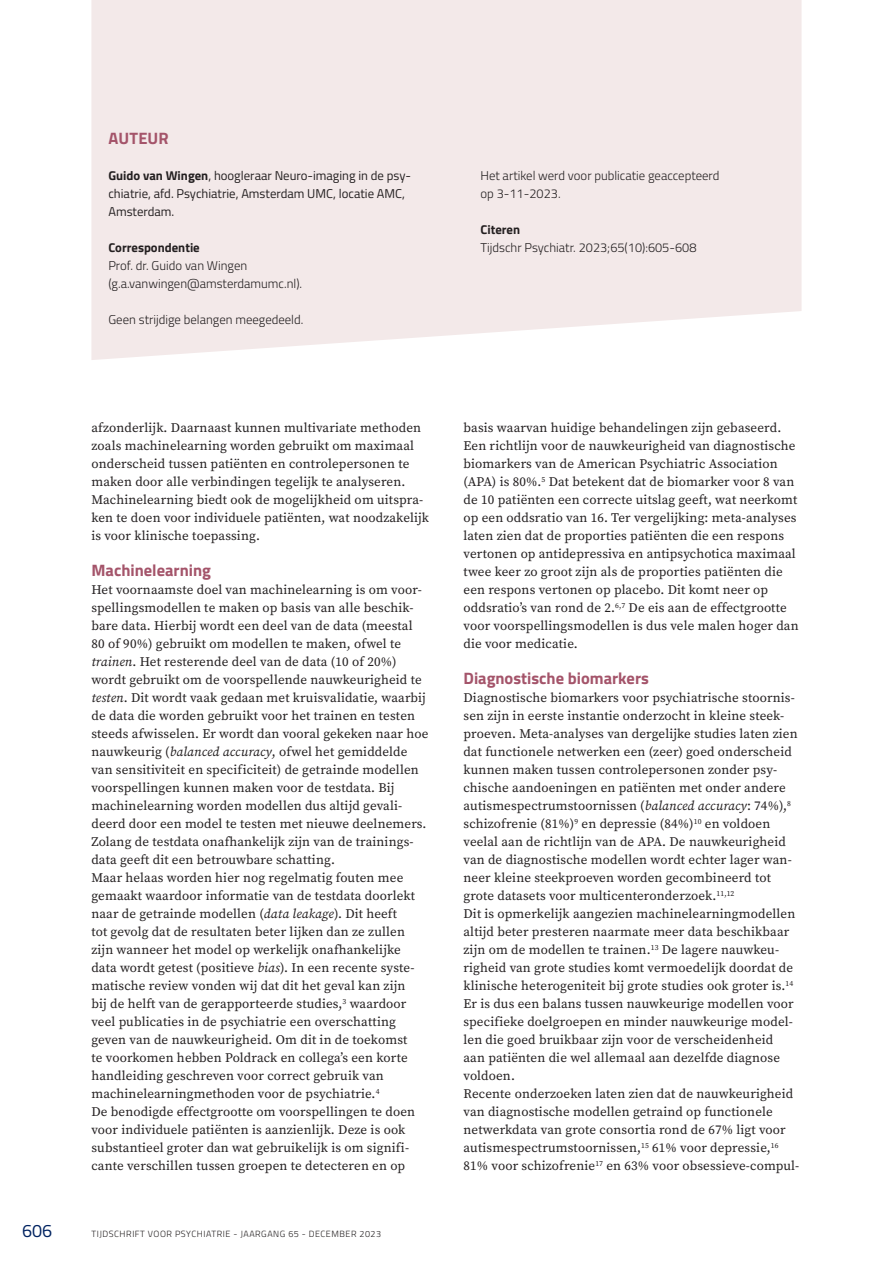
<style>
.page{position:relative;width:893px;height:1263px;background:#fff}
.page>*{position:absolute;margin:0;border:0;box-sizing:border-box;transform-origin:0 0}
.t1{font:18px "Titillium Web";color:#002361}
.t2{font:700 16.5px "Titillium Web";color:#a4546a}
.t3{font:13.2px/18px "Source Serif Variable";letter-spacing:.01em;color:#231f20}
.t4{font:300 12.75px/18px "Titillium Web";color:#231f20}
.t5{font:12.75px/18px "Titillium Web";color:#231f20}
.t6{font:700 12.75px "Titillium Web";color:#231f20}
.t7{font:300 9px "Titillium Web";letter-spacing:.06em;color:#231f20}
.s1{font-weight:700}
.s2{font-style:italic}
</style>
<div class="page">
<div style="left:91px;top:0;width:710px;height:360px;background:#f3e9e9"></div>
<p class="t2" style="left:109px;top:126px;width:62px">AUTEUR</p>
<p class="t5" style="left:108px;top:166px;width:304px"><span class="s1">Guido van Wingen</span>, hoogleraar Neuro-imaging in de psy&shy;chiatrie, afd. Psychiatrie, Amsterdam UMC, locatie AMC,<br>Amsterdam.</p>
<p class="t6" style="left:108px;top:238px;width:93px">Correspondentie</p>
<p class="t4" style="left:108px;top:256px;width:195px">Prof. dr. Guido van Wingen (g.a.vanwingen@amsterdamumc.nl).</p>
<p class="t4" style="left:108px;top:310px;width:196px">Geen strijdige belangen meegedeeld.</p>
<p class="t4" style="left:480px;top:166px;width:240px">Het artikel werd voor publicatie geaccepteerd op 3-11-2023.</p>
<p class="t6" style="left:480px;top:220px;width:41px">Citeren</p>
<p class="t4" style="left:480px;top:238px;width:217px">Tijdschr Psychiatr. 2023;65(10):605-608</p>
<p class="t3" style="left:91px;top:419px;width:339px">afzonderlijk. Daarnaast kunnen multivariate methoden zoals machinelearning worden gebruikt om maximaal onderscheid tussen patiënten en controlepersonen te maken door alle verbindingen tegelijk te analyseren.<br>Machinelearning biedt ook de mogelijkheid om uitspra&shy;ken te doen voor individuele patiënten, wat noodzakelijk is voor klinische toepassing.</p>
<p class="t2" style="left:91px;top:558px;width:121px">Machinelearning</p>
<p class="t3" style="left:91px;top:581px;width:338px">Het voornaamste doel van machinelearning is om voor&shy;spellingsmodellen te maken op basis van alle beschik&shy;bare data. Hierbij wordt een deel van de data (meestal 80 of 90%) gebruikt om modellen te maken, ofwel te <span class="s2">trainen</span>. Het resterende deel van de data (10 of 20%) wordt gebruikt om de voorspellende nauwkeurigheid te <span class="s2">testen</span>. Dit wordt vaak gedaan met kruisvalidatie, waarbij de data die worden gebruikt voor het trainen en testen steeds afwisselen. Er wordt dan vooral gekeken naar hoe nauwkeurig (<span class="s2">balanced accuracy</span>, ofwel het gemiddelde van sensitiviteit en specificiteit) de getrainde modellen voorspellingen kunnen maken voor de testdata. Bij machinelearning worden modellen dus altijd gevali&shy;deerd door een model te testen met nieuwe deelnemers.<br>Zolang de testdata onafhankelijk zijn van de trainings&shy;data geeft dit een betrouwbare schatting.<br>Maar helaas worden hier nog regelmatig fouten mee gemaakt waardoor informatie van de testdata doorlekt naar de getrainde modellen (<span class="s2">data leakage</span>). Dit heeft<br>tot gevolg dat de resultaten beter lijken dan ze zullen zijn wanneer het model op werkelijk onafhankelijke data wordt getest (positieve <span class="s2">bias</span>). In een recente syste&shy;matische review vonden wij dat dit het geval kan zijn<br>bij de helft van de gerapporteerde studies,<sup>3</sup> waardoor veel publicaties in de psychiatrie een overschatting geven van de nauwkeurigheid. Om dit in de toekomst<br>te voorkomen hebben Poldrack en collega’s een korte handleiding geschreven voor correct gebruik van machinelearningmethoden voor de psychiatrie.<sup>4<br></sup>De benodigde effectgrootte om voorspellingen te doen voor individuele patiënten is aanzienlijk. Deze is ook substantieel groter dan wat gebruikelijk is om signifi&shy;cante verschillen tussen groepen te detecteren en op</p>
<h1 class="t1" style="left:22px;top:1218px;width:32px">606</h1>
<p class="t7" style="left:91px;top:1228px;width:291px">TIJDSCHRIFT VOOR PSYCHIATRIE - JAARGANG 65 - DECEMBER 2023</p>
<p class="t3" style="left:463px;top:419px;width:337px">basis waarvan huidige behandelingen zijn gebaseerd.<br>Een richtlijn voor de nauwkeurigheid van diagnostische biomarkers van de American Psychiatric Association (APA) is 80%.<sup>5</sup> Dat betekent dat de biomarker voor 8 van de 10 patiënten een correcte uitslag geeft, wat neerkomt op een oddsratio van 16. Ter vergelijking: meta-analyses laten zien dat de proporties patiënten die een respons vertonen op antidepressiva en antipsychotica maximaal twee keer zo groot zijn als de proporties patiënten die een respons vertonen op placebo. Dit komt neer op oddsratio’s van rond de 2.<sup>6,7</sup> De eis aan de effectgrootte voor voorspellingsmodellen is dus vele malen hoger dan die voor medicatie.</p>
<p class="t2" style="left:463px;top:666px;width:187px">Diagnostische biomarkers</p>
<p class="t3" style="left:463px;top:689px;width:337px">Diagnostische biomarkers voor psychiatrische stoornis&shy;sen zijn in eerste instantie onderzocht in kleine steek&shy;proeven. Meta-analyses van dergelijke studies laten zien dat functionele netwerken een (zeer) goed onderscheid kunnen maken tussen controlepersonen zonder psy&shy;chische aandoeningen en patiënten met onder andere autismespectrumstoornissen (<span class="s2">balanced accuracy</span>: 74%),<sup>8 </sup>schizofrenie (81%)<sup>9</sup> en depressie (84%)<sup>10</sup> en voldoen veelal aan de richtlijn van de APA. De nauwkeurigheid van de diagnostische modellen wordt echter lager wan&shy;neer kleine steekproeven worden gecombineerd tot grote datasets voor multicenteronderzoek.<sup>11,12<br></sup>Dit is opmerkelijk aangezien machinelearningmodellen altijd beter presteren naarmate meer data beschikbaar zijn om de modellen te trainen.<sup>13</sup> De lagere nauwkeu&shy;righeid van grote studies komt vermoedelijk doordat de klinische heterogeniteit bij grote studies ook groter is.<sup>14<br></sup>Er is dus een balans tussen nauwkeurige modellen voor specifieke doelgroepen en minder nauwkeurige model&shy;len die goed bruikbaar zijn voor de verscheidenheid<br>aan patiënten die wel allemaal aan dezelfde diagnose voldoen.<br>Recente onderzoeken laten zien dat de nauwkeurigheid van diagnostische modellen getraind op functionele netwerkdata van grote consortia rond de 67% ligt voor autismespectrumstoornissen,<sup>15</sup> 61% voor depressie,<sup>16<br></sup>81% voor schizofrenie<sup>17</sup> en 63% voor obsessieve-compul-</p>
</div>
